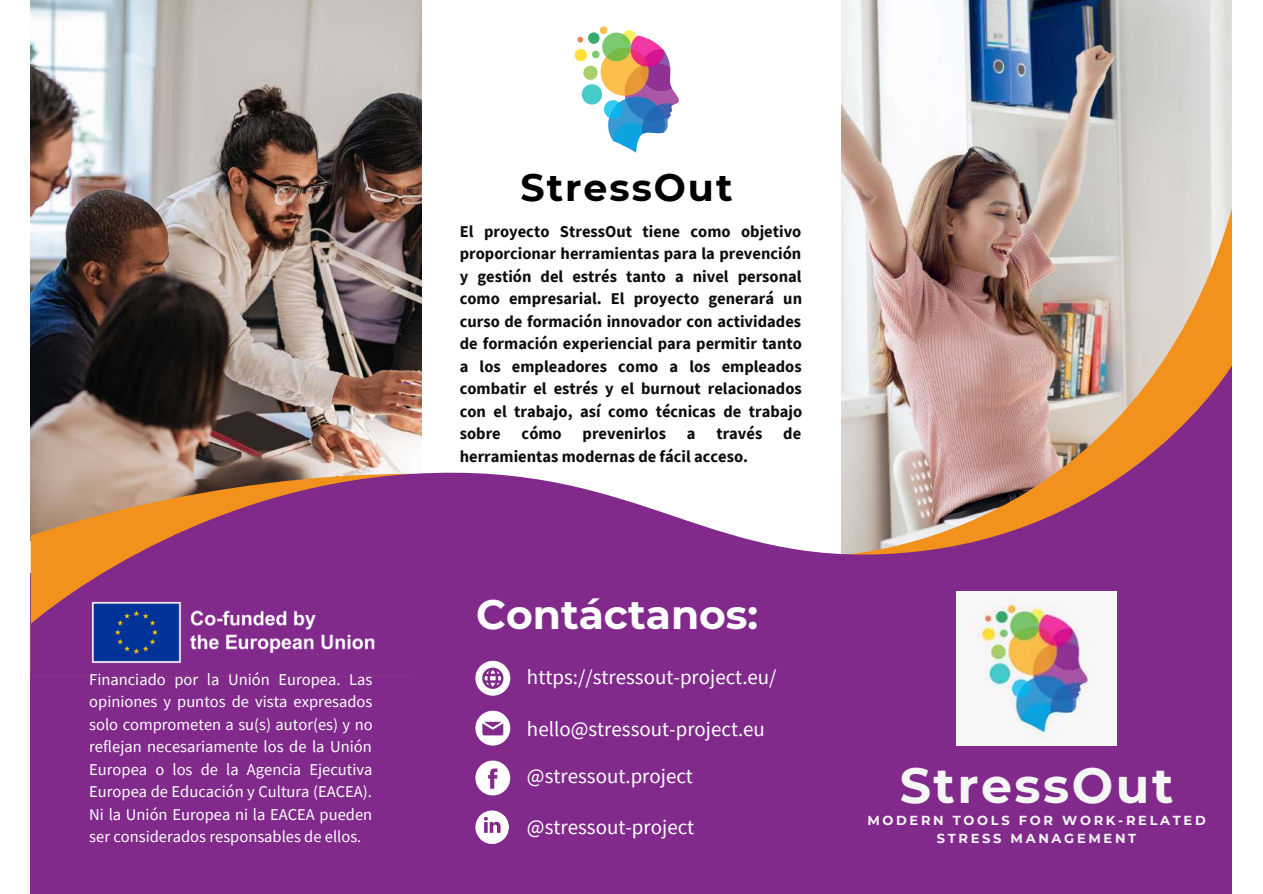
<style>
.page{position:relative;width:1263px;height:894px;background:#fff}
.page>*{position:absolute;margin:0;border:0;box-sizing:border-box;transform-origin:0 0}
.t1{font:700 49.2px "Montserrat";letter-spacing:.05em;color:#f6f6f6}
.t2{font:700 40.8px "Montserrat";color:#fff}
.t3{font:700 38.1px "Montserrat";letter-spacing:.05em;color:#000}
.t4{font:20.85px "Source Sans Pro";color:#fff}
.t5{font:700 16.5px/22.5px "Source Sans Pro";color:#0d0d0d;text-align:justify}
.t6{font:16.5px/22.5px "Source Sans Pro";color:#fff;text-align:justify}
.t7{font:700 13.05px/18px "Montserrat";letter-spacing:.205em;color:#f6f6f6;text-align:center}
</style>
<div class="page">
<div style="left:31px;top:573px;width:1201px;height:320px;background:#812a8c"></div>
<img style="left:841px;top:0;width:391px;height:208px">
<img style="left:31px;top:0;width:390px;height:365px">
<img style="left:841px;top:208px;width:391px;height:157px">
<svg style="left:31px;top:365px;width:1201px;height:311px;fill:#812a8c"></svg>
<svg style="left:475px;top:710px;width:35px;height:35px"></svg>
<svg style="left:475px;top:810px;width:34px;height:33px"></svg>
<svg style="left:480px;top:815px;width:29px;height:29px"></svg>
<img style="left:89px;top:601px;width:296px;height:62px">
<svg style="left:575px;top:26px;width:104px;height:126px"></svg>
<svg style="left:475px;top:660px;width:35px;height:35px"></svg>
<svg style="left:475px;top:760px;width:35px;height:35px"></svg>
<img style="left:957px;top:591px;width:159px;height:154px">
<p class="t6" style="left:89px;top:667px;width:285px">Financiado por la Unión Europea. Las opiniones y puntos de vista expresados solo comprometen a su(s) autor(es) y no reflejan necesariamente los de la Unión Europea o los de la Agencia Ejecutiva Europea de Educación y Cultura (EACEA).<br>Ni la Unión Europea ni la EACEA pueden ser considerados responsables de ellos.</p>
<h3 class="t3" style="left:521px;top:164px;width:213px">StressOut</h3>
<p class="t5" style="left:460px;top:219px;width:344px">El proyecto StressOut tiene como objetivo proporcionar herramientas para la prevención y gestión del estrés tanto a nivel personal como empresarial. El proyecto generará un curso de formación innovador con actividades de formación experiencial para permitir tanto a los empleadores como a los empleados combatir el estrés y el burnout relacionados con el trabajo, así como técnicas de trabajo sobre</p>
<p class="t5" style="left:522px;top:422px;width:42px">cómo</p>
<p class="t5" style="left:583px;top:422px;width:85px">prevenirlos</p>
<p class="t5" style="left:687px;top:422px;width:10px">a</p>
<p class="t5" style="left:716px;top:422px;width:48px">través</p>
<p class="t5" style="left:783px;top:422px;width:19px">de</p>
<p class="t5" style="left:460px;top:444px;width:290px">herramientas modernas de fácil acceso.</p>
<h2 class="t2" style="left:476px;top:589px;width:284px">Contáctanos:</h2>
<p class="t4" style="left:527px;top:663px;width:251px">https://stressout-project.eu/</p>
<p class="t4" style="left:527px;top:715px;width:240px">hello@stressout-project.eu</p>
<p class="t4" style="left:527px;top:761px;width:168px">@stressout.project</p>
<p class="t4" style="left:527px;top:813px;width:169px">@stressout-project</p>
<h1 class="t1" style="left:900px;top:754px;width:275px">StressOut</h1>
<p class="t7" style="left:867px;top:811px;width:340px">MODERN TOOLS FOR WORK-RELATED<br>STRESS MANAGEMENT</p>
</div>
